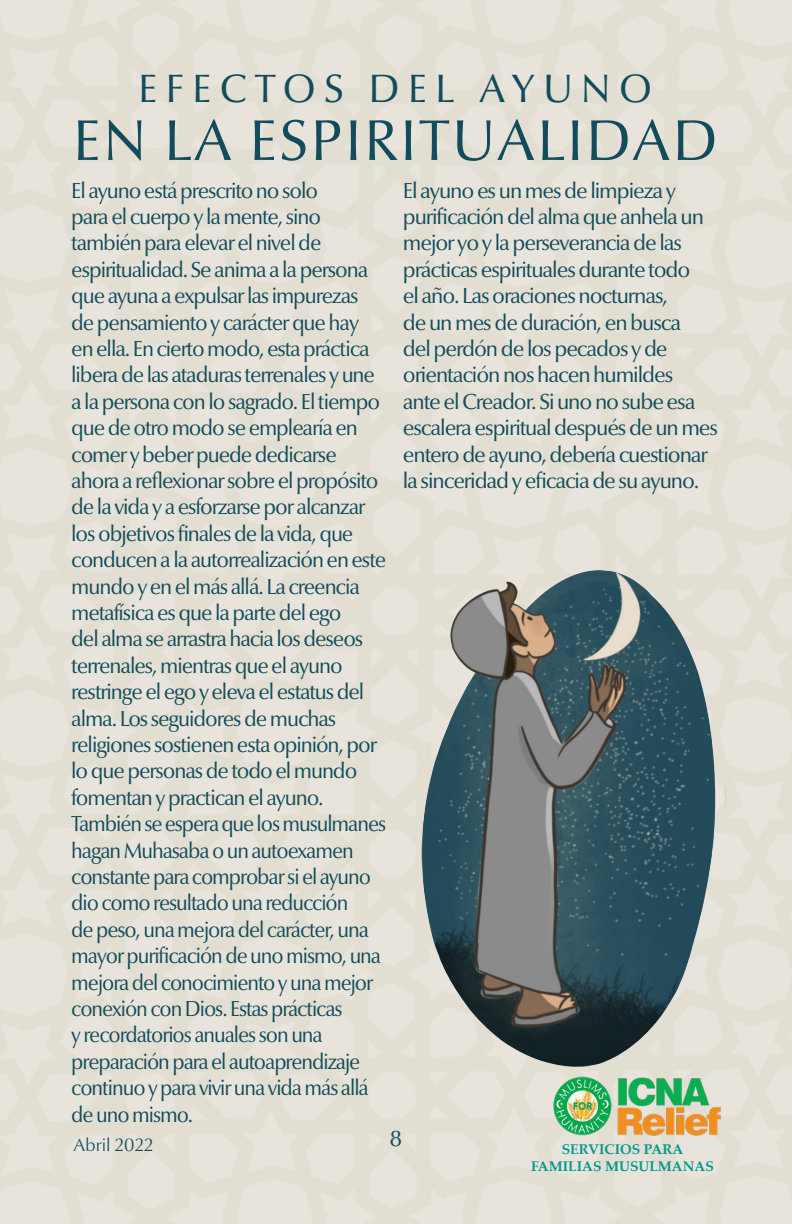
<style>
.page{position:relative;width:792px;height:1224px;background:#fff}
.page>*{position:absolute;margin:0;border:0;box-sizing:border-box;transform-origin:0 0}
.t1{font:58px "Optima Nova LT Pro";letter-spacing:.04em;color:#124b5c}
.t2{font:40px "Optima Nova LT Pro";letter-spacing:.2em;color:#124b5c}
.t3{font:22px/26.4px "Optima Nova LT Pro";letter-spacing:-.05em;color:#124b5c;scale:.96 1}
.t4{font:22px/26.4px "Optima Nova LT Pro";letter-spacing:-.05em;color:#124b5c}
.t5{font:22px/26.4px "Optima Nova LT Pro";letter-spacing:-.05em;color:#124b5c;scale:.93 1}
.t6{font:300 18px "Optima Nova LT Pro";color:#124b5c}
.t7{font:700 14px/16.8px "Palatino Linotype";color:#01998d;text-align:center}
</style>
<div class="page">
<img style="left:550px;top:1083px;width:178px;height:56px">
<img style="left:403px;top:552px;width:329px;height:531px">
<p class="t2" style="left:138px;top:63px;width:516px">EFECTOS DEL AYUNO</p>
<p class="t1" style="left:73px;top:104px;width:647px">EN LA ESPIRITUALIDAD</p>
<p class="t4" style="left:403px;top:177px;width:317px">El ayuno es un mes de limpieza y purificación del alma que anhela un mejor yo y la perseverancia de las prácticas espirituales durante todo<br>el año. Las oraciones nocturnas,<br>de un mes de duración, en busca<br>del perdón de los pecados y de orientación nos hacen humildes<br>ante el Creador. Si uno no sube esa escalera espiritual después de un mes entero de ayuno, debería cuestionar la sinceridad y eficacia de su ayuno.</p>
<p class="t3" style="left:71px;top:177px;width:329px">El ayuno está prescrito no solo<br>para el cuerpo y la mente, sino también para elevar el nivel de espiritualidad. Se anima a la persona que ayuna a expulsar las impurezas de pensamiento y carácter que hay en ella. En cierto modo, esta práctica libera de las ataduras terrenales y une a la persona con lo sagrado. El tiempo que de otro modo se emplearía en comer y beber puede dedicarse ahora a reflexionar sobre el propósito de la vida y a esforzarse por alcanzar los objetivos finales de la vida, que conducen a la autorrealización en este mundo y en el más allá. La creencia metafísica es que la parte del ego<br>del alma se arrastra hacia los deseos terrenales, mientras que el ayuno restringe el ego y eleva el estatus del alma. Los seguidores de muchas religiones sostienen esta opinión, por lo que personas de todo el mundo fomentan y practican el ayuno.</p>
<p class="t5" style="left:71px;top:810px;width:340px">También se espera que los musulmanes hagan Muhasaba o un autoexamen constante para comprobar si el ayuno dio como resultado una reducción<br>de peso, una mejora del carácter, una mayor purificación de uno mismo, una mejora del conocimiento y una mejor conexión con Dios. Estas prácticas<br>y recordatorios anuales son una preparación para el autoaprendizaje continuo y para vivir una vida más allá de uno mismo.</p>
<p class="t6" style="left:73px;top:1133px;width:82px">Abril 2022</p>
<p class="t4" style="left:390px;top:1126px;width:14px">8</p>
<p class="t7" style="left:531px;top:1141px;width:184px">SERVICIOS PARA<br>FAMILIAS MUSULMANAS</p>
</div>
